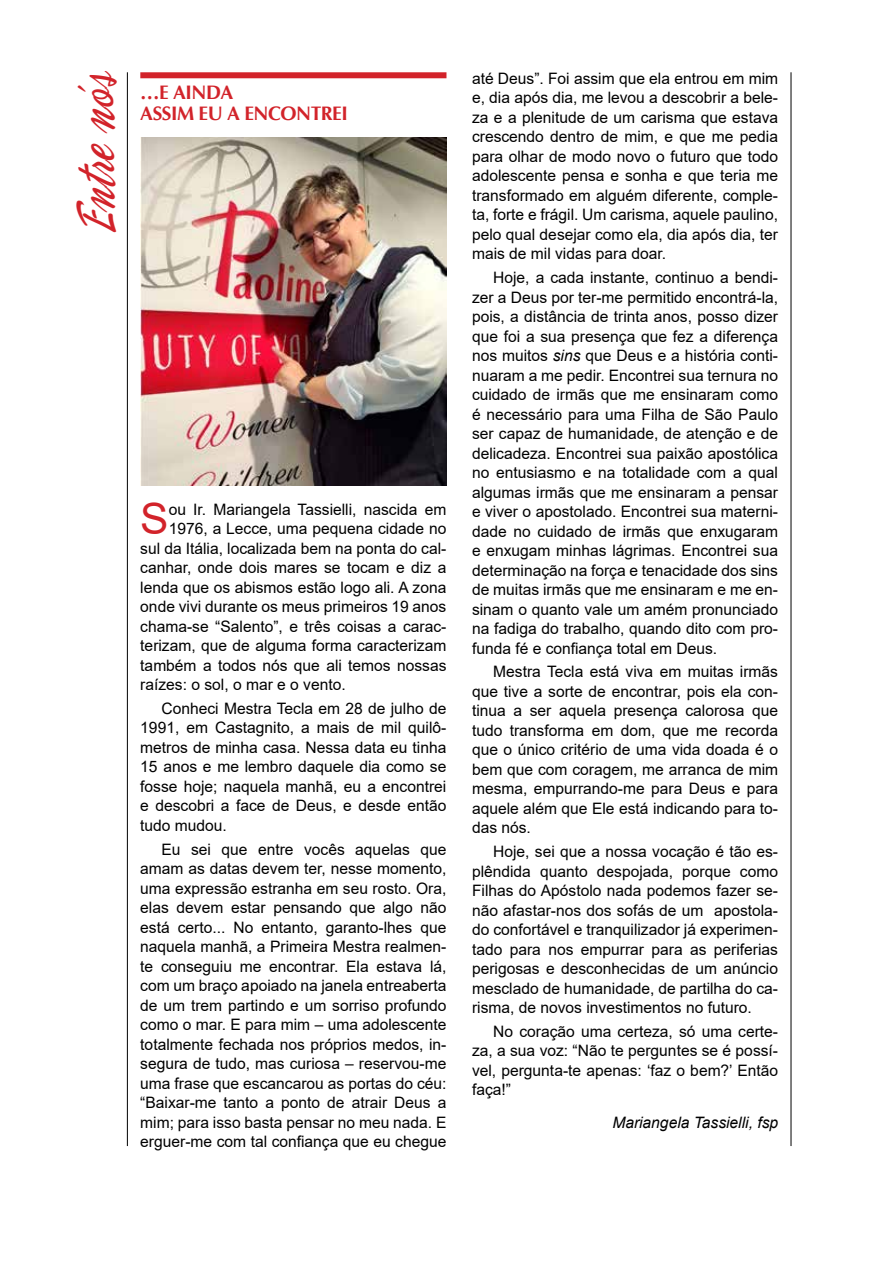
<style>
.page{position:relative;width:893px;height:1263px;background:#fff}
.page>*{position:absolute;margin:0;border:0;box-sizing:border-box;transform-origin:0 0}
.t1{font:57px "Phoenix Script FLF";color:#d2232a;scale:.7 1}
.t2{font:43.05px "Arial";color:#d2232a}
.t3{font:700 19.5px/21px "Optima";letter-spacing:.06em;color:#d2232a}
.t4{font:15.75px/19.5px "Arial";color:#000;text-align:justify}
.t5{font:italic 15.75px "Arial";color:#000}
.s1{font-style:italic}
</style>
<div class="page">
<hr style="left:791px;top:72px;width:1px;height:1074px;background:#000">
<hr style="left:127px;top:72px;width:1px;height:1074px;background:#000">
<div style="left:140px;top:72px;width:306px;height:6px;background:#d2232a"></div>
<img style="left:140px;top:137px;width:306px;height:349px">
<h1 class="t1" style="left:66px;top:235px;width:236px;rotate:-90deg">Entre nós</h1>
<p class="t3" style="left:140px;top:82px;width:118px">…E AINDA<br>ASSIMEU AENCONTRE</p>
<p class="t3" style="left:341px;top:103px;width:8px">I</p>
<h2 class="t2" style="left:140px;top:489px;width:30px">S</h2>
<p class="t4" style="left:169px;top:499px;width:279px">ou Ir. Mariangela Tassielli, nascida em</p>
<p class="t4" style="left:169px;top:519px;width:279px">1976, a Lecce, uma pequena cidade no</p>
<p class="t4" style="left:140px;top:538px;width:308px">sul da Itália, localizada bem na ponta do cal-</p>
<p class="t4" style="left:140px;top:558px;width:308px">canhar, onde dois mares se tocam e diz a</p>
<p class="t4" style="left:140px;top:577px;width:308px">lenda que os abismos estão logo ali. A zona</p>
<p class="t4" style="left:140px;top:597px;width:308px">onde vivi durante os meus primeiros 19 anos</p>
<p class="t4" style="left:140px;top:616px;width:308px">chama-se “Salento”, e três coisas a carac-</p>
<p class="t4" style="left:140px;top:636px;width:308px">terizam, que de alguma forma caracterizam</p>
<p class="t4" style="left:140px;top:655px;width:308px">também a todos nós que ali temos nossas</p>
<p class="t4" style="left:140px;top:675px;width:207px">raízes: o sol, o mar e o vento.</p>
<p class="t4" style="left:140px;top:698px;width:308px;text-indent:21px">Conheci Mestra Tecla em 28 de julho de 1991, em Castagnito, a mais de mil quilô&shy;metros de minha casa. Nessa data eu tinha 15 anos e me lembro daquele dia como se fosse hoje; naquela manhã, eu a encontrei e descobri a face de Deus, e desde então tudo mudou.</p>
<p class="t4" style="left:140px;top:839px;width:308px;text-indent:21px">Eu sei que entre vocês aquelas que amam as datas devem ter, nesse momento, uma expressão estranha em seu rosto. Ora, elas devem estar pensando que algo não está certo... No entanto, garanto-lhes que naquela manhã, a Primeira Mestra realmen&shy;te conseguiu me encontrar. Ela estava lá, com um braço apoiado na janela entreaberta de um trem partindo e um sorriso profundo como o mar. E para mim – uma adolescente totalmente fechada nos próprios medos, in&shy;segura de tudo, mas curiosa – reservou-me uma frase que escancarou as portas do céu: “Baixar-me tanto a ponto de atrair Deus a mim; para isso basta pensar no meu nada. E erguer-me com tal confiança que eu chegue</p>
<p class="t4" style="left:472px;top:68px;width:308px">até Deus”. Foi assim que ela entrou em mim e, dia após dia, me levou a descobrir a bele&shy;za e a plenitude de um carisma que estava crescendo dentro de mim, e que me pedia para olhar de modo novo o futuro que todo adolescente pensa e sonha e que teria me transformado em alguém diferente, comple&shy;ta, forte e frágil. Um carisma, aquele paulino, pelo qual desejar como ela, dia após dia, ter mais de mil vidas para doar.</p>
<p class="t4" style="left:472px;top:268px;width:308px;text-indent:21px">Hoje, a cada instante, continuo a bendi&shy;zer a Deus por ter-me permitido encontrá-la, pois, a distância de trinta anos, posso dizer que foi a sua presença que fez a diferença nos muitos <span class="s1">sins</span> que Deus e a história conti&shy;nuaram a me pedir. Encontrei sua ternura no cuidado de irmãs que me ensinaram como é necessário para uma Filha de São Paulo ser capaz de humanidade, de atenção e de delicadeza. Encontrei sua paixão apostólica no entusiasmo e na totalidade com a qual algumas irmãs que me ensinaram a pensar e viver o apostolado. Encontrei sua materni&shy;dade no cuidado de irmãs que enxugaram e enxugam minhas lágrimas. Encontrei sua determinação na força e tenacidade dos sins de muitas irmãs que me ensinaram e me en&shy;sinam o quanto vale um amém pronunciado na fadiga do trabalho, quando dito com pro&shy;funda fé e confiança total em Deus.</p>
<p class="t4" style="left:472px;top:662px;width:308px;text-indent:21px">Mestra Tecla está viva em muitas irmãs que tive a sorte de encontrar, pois ela con&shy;tinua a ser aquela presença calorosa que tudo transforma em dom, que me recorda que o único critério de uma vida doada é o bem que com coragem, me arranca de mim mesma, empurrando-me para Deus e para aquele além que Ele está indicando para to&shy;das nós.</p>
<p class="t4" style="left:472px;top:842px;width:308px;text-indent:21px">Hoje, sei que a nossa vocação é tão es&shy;plêndida quanto despojada, porque como Filhas do Apóstolo nada podemos fazer se&shy;não afastar-nos dos sofás de um apostola&shy;do confortável e tranquilizador já experimen&shy;tado para nos empurrar para as periferias perigosas e desconhecidas de um anúncio mesclado de humanidade, de partilha do ca&shy;risma, de novos investimentos no futuro.</p>
<p class="t4" style="left:472px;top:1021px;width:308px;text-indent:21px">No coração uma certeza, só uma certe&shy;za, a sua voz: “Não te perguntes se é possí&shy;vel, pergunta-te apenas: ‘faz o bem?’ Então faça!”</p>
<p class="t5" style="left:612px;top:1112px;width:167px">Mariangela Tassielli, fsp</p>
</div>
